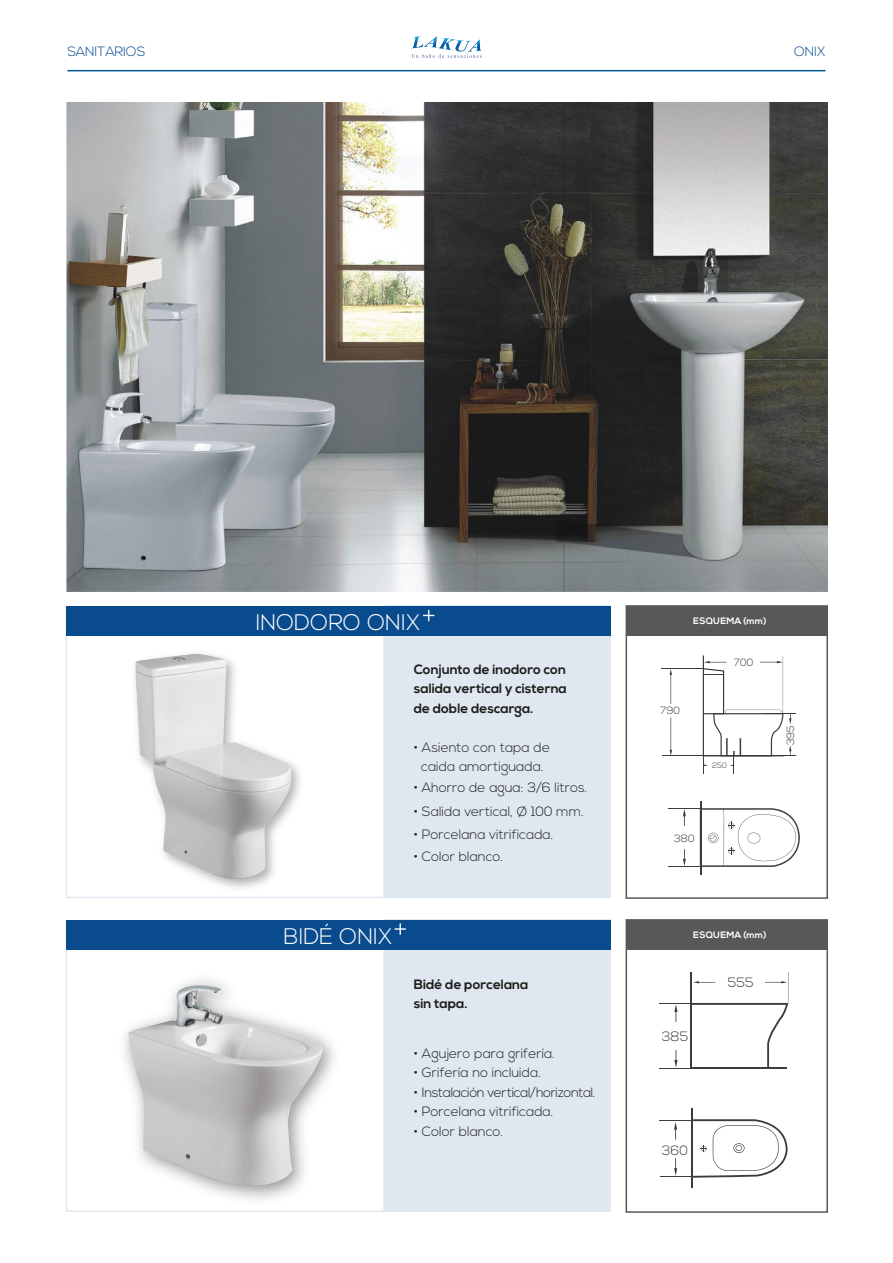
<style>
.page{position:relative;width:893px;height:1263px;background:#fff}
.page>*{position:absolute;margin:0;border:0;box-sizing:border-box;transform-origin:0 0}
.t1{font:300 22.5px "Nexa";color:#fff}
.t2{font:300 13.5px/19.5px "Nexa";color:#1d1d1b;text-align:center}
.t3{font:700 13.5px/19.5px "Nexa";color:#1d1d1b;text-align:justify}
.t4{font:300 13.5px "Nexa";letter-spacing:-.03em;color:#1d1d1b}
.t5{font:300 13.5px "Nexa";letter-spacing:-.01em;color:#094b8d}
.t6{font:300 13.5px "Nexa";color:#3c3c3b}
.t7{font:300 10.5px "Nexa";color:#3c3c3b}
.t8{font:700 9.3px "Nexa";letter-spacing:.025em;color:#fff}
.t9{font:300 7.65px "Nexa";color:#3c3c3b}
.s1{font-size:13.2px;color:#1d1d1c}
</style>
<div class="page">
<svg style="left:411px;top:36px;width:70px;height:22px"></svg>
<hr style="left:67px;top:70px;width:758px;height:1px;background:#005894">
<hr style="left:668px;top:866px;width:33px;height:1px;background:#3c3c3b">
<hr style="left:700px;top:801px;width:1px;height:74px;background:#3c3c3b">
<svg style="left:701px;top:808px;width:99px;height:59px"></svg>
<hr style="left:668px;top:809px;width:33px;height:1px;background:#3c3c3b">
<svg style="left:683px;top:809px;width:3px;height:17px"></svg>
<svg style="left:683px;top:849px;width:3px;height:17px"></svg>
<hr style="left:659px;top:1120px;width:35px;height:1px;background:#3c3c3b">
<hr style="left:660px;top:1176px;width:44px;height:1px;background:#3c3c3b">
<hr style="left:691px;top:1108px;width:2px;height:80px;background:#3c3c3b">
<svg style="left:674px;top:1122px;width:3px;height:18px"></svg>
<svg style="left:674px;top:1158px;width:3px;height:18px"></svg>
<svg style="left:693px;top:1119px;width:95px;height:59px"></svg>
<hr style="left:690px;top:972px;width:2px;height:96px;background:#3c3c3b">
<hr style="left:690px;top:1067px;width:97px;height:2px;background:#3c3c3b">
<hr style="left:659px;top:1003px;width:40px;height:1px;background:#3c3c3b">
<hr style="left:659px;top:1068px;width:45px;height:1px;background:#3c3c3b">
<svg style="left:674px;top:1004px;width:3px;height:18px"></svg>
<svg style="left:674px;top:1050px;width:3px;height:18px"></svg>
<img style="left:66px;top:102px;width:761px;height:490px">
<div style="left:385px;top:606px;width:225px;height:292px;background:#dfe7f0"></div>
<div style="left:66px;top:606px;width:544px;height:29px;background:#094b8d"></div>
<div style="left:626px;top:605px;width:202px;height:294px;border:2px solid #595857"></div>
<div style="left:626px;top:606px;width:201px;height:29px;background:#595857"></div>
<hr style="left:662px;top:669px;width:41px;height:1px;background:#3c3c3b">
<hr style="left:765px;top:714px;width:31px;height:1px;background:#3c3c3b">
<hr style="left:662px;top:756px;width:134px;height:1px;background:#3c3c3b">
<svg style="left:670px;top:669px;width:2px;height:35px"></svg>
<svg style="left:670px;top:717px;width:2px;height:39px"></svg>
<div style="left:626px;top:919px;width:202px;height:294px;border:2px solid #595857"></div>
<div style="left:626px;top:920px;width:201px;height:29px;background:#595857"></div>
<img style="left:82px;top:586px;width:514px;height:266px">
<img style="left:135px;top:654px;width:156px;height:198px">
<img style="left:66px;top:852px;width:586px;height:361px">
<img style="left:128px;top:985px;width:198px;height:201px">
<svg style="left:692px;top:972px;width:97px;height:95px"></svg>
<svg style="left:703px;top:655px;width:88px;height:119px"></svg>
<svg style="left:423px;top:610px;width:11px;height:11px"></svg>
<svg style="left:395px;top:923px;width:11px;height:12px"></svg>
<p class="t5" style="left:67px;top:44px;width:79px">SANITARIOS</p>
<p class="t5" style="left:794px;top:44px;width:33px">ONIX</p>
<h1 class="t1" style="left:256px;top:609px;width:166px">INODORO ONIX</h1>
<p class="t3" style="left:414px;top:660px;width:155px">Conjunto de inodoro con salida vertical y cisterna de doble descarga.</p>
<p class="t2" style="left:414px;top:738px;width:138px">• Asiento con tapa de caida amortiguada.</p>
<p class="t2" style="left:414px;top:778px;width:175px">• Ahorro de agua: 3/6 litros.</p>
<p class="t2" style="left:414px;top:802px;width:171px">• Salida vertical, <span class="s1">Ø</span> 100 mm.</p>
<p class="t2" style="left:414px;top:825px;width:141px">• Porcelana vitrificada.</p>
<p class="t2" style="left:414px;top:847px;width:91px">• Color blanco.</p>
<h1 class="t1" style="left:284px;top:923px;width:110px">BIDÉ ONIX</h1>
<p class="t3" style="left:414px;top:975px;width:116px">Bidé de porcelana sin tapa.</p>
<p class="t2" style="left:414px;top:1044px;width:143px">• Agujero para grifería.</p>
<p class="t2" style="left:414px;top:1063px;width:129px">• Grifería no incluida.</p>
<p class="t4" style="left:414px;top:1084px;width:183px">• Instalación vertical/horizontal.</p>
<p class="t2" style="left:414px;top:1102px;width:141px">• Porcelana vitrificada.</p>
<p class="t2" style="left:414px;top:1122px;width:91px">• Color blanco.</p>
<p class="t8" style="left:693px;top:615px;width:75px">ESQUEMA (mm)</p>
<p class="t7" style="left:734px;top:656px;width:21px">700</p>
<p class="t7" style="left:660px;top:705px;width:21px">790</p>
<p class="t9" style="left:712px;top:761px;width:16px">250</p>
<p class="t7" style="left:784px;top:745px;width:22px;rotate:-90deg">395</p>
<p class="t7" style="left:674px;top:832px;width:22px">380</p>
<p class="t8" style="left:693px;top:929px;width:75px">ESQUEMA (mm)</p>
<p class="t6" style="left:662px;top:1029px;width:28px">385</p>
<p class="t6" style="left:728px;top:975px;width:27px">555</p>
<p class="t6" style="left:662px;top:1142px;width:28px">360</p>
</div>
